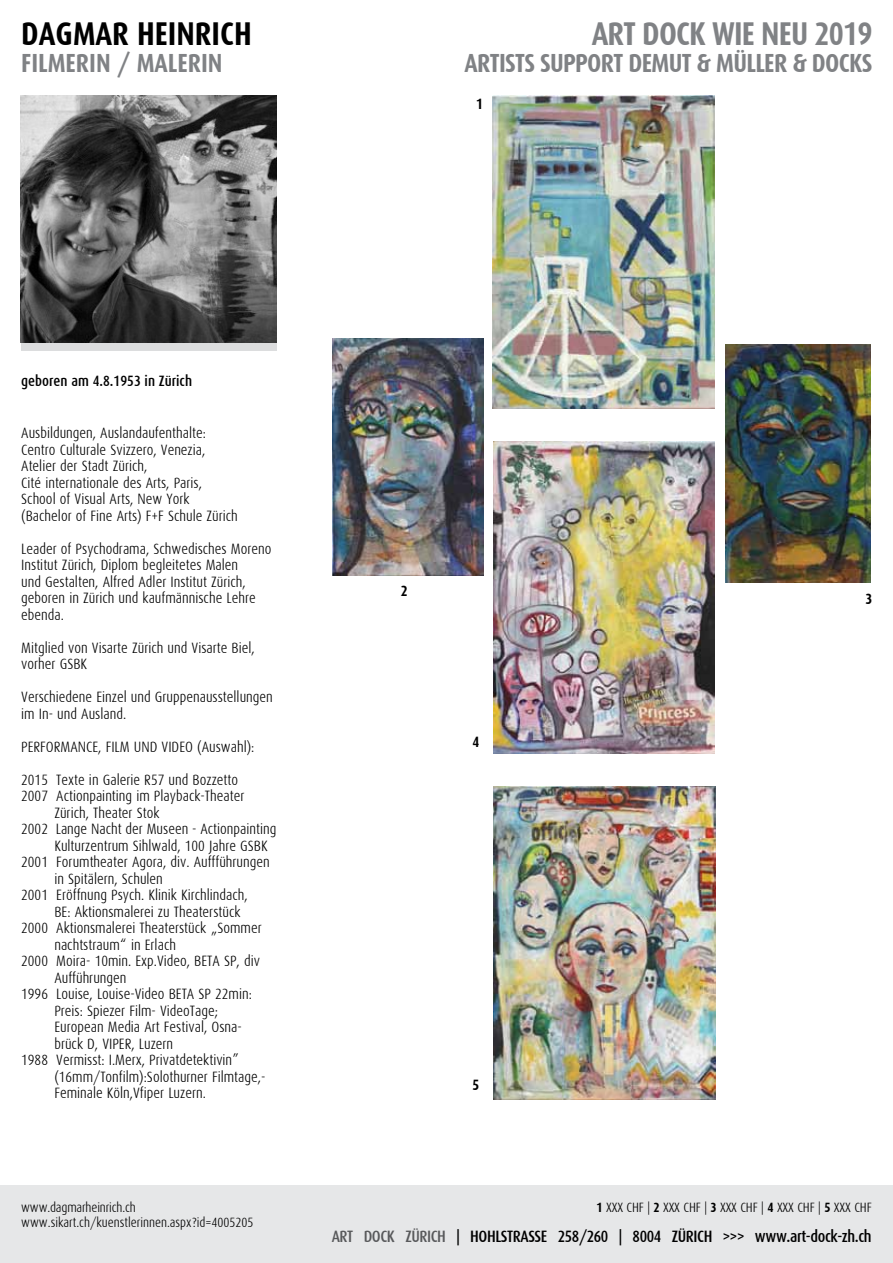
<style>
.page{position:relative;width:893px;height:1263px;background:#fff}
.page>*{position:absolute;margin:0;border:0;box-sizing:border-box;transform-origin:0 0}
.t1{font:700 33px "Dax Condensed";letter-spacing:-.025em;color:#808285}
.t2{font:700 33px "Dax Condensed";color:#000}
.t3{font:700 26.25px "Dax Condensed";letter-spacing:-.025em;color:#808285}
.t4{font:700 26.25px "Dax Condensed";color:#808285}
.t5{font:500 16.5px "Dax Condensed";letter-spacing:-.025em;color:#000}
.t6{font:300 15px/16.5px "Dax Condensed";color:#000}
.t7{font:500 15px "Dax Condensed";color:#000}
.t8{font:700 15px "Dax Condensed";color:#000}
.t9{font:300 13.5px/15px "Dax Condensed";letter-spacing:-.01em;color:#000}
.s1{font-weight:700}
.s2{color:#58595b}
</style>
<div class="page">
<div style="left:0;top:1186px;width:892px;height:77px;background:#e6e7e8"></div>
<div style="left:21px;top:96px;width:255px;height:255px;background:#dcddde"></div>
<img style="left:492px;top:96px;width:222px;height:312px">
<img style="left:725px;top:344px;width:145px;height:238px">
<img style="left:493px;top:441px;width:221px;height:312px">
<img style="left:493px;top:787px;width:223px;height:312px">
<img style="left:332px;top:338px;width:151px;height:238px">
<img style="left:21px;top:96px;width:255px;height:247px">
<h1 class="t2" style="left:21px;top:16px;width:232px">DAGMAR HEINRICH</h1>
<h2 class="t4" style="left:21px;top:49px;width:203px">FILMERIN / MALERIN</h2>
<h1 class="t1" style="left:592px;top:16px;width:282px">ART DOCK WIE NEU 2019</h1>
<h2 class="t3" style="left:464px;top:49px;width:409px">ARTISTS SUPPORT DEMUT &amp; MÜLLER &amp; DOCKS</h2>
<p class="t8" style="left:476px;top:96px;width:8px">1</p>
<p class="t7" style="left:21px;top:373px;width:172px">geboren am 4.8.1953 in Zürich</p>
<p class="t6" style="left:21px;top:425px;width:218px">Ausbildungen, Auslandaufenthalte:<br>Centro Culturale Svizzero, Venezia, Atelier der Stadt Zürich,<br>Cité internationale des Arts, Paris, School of Visual Arts, New York (Bachelor of Fine Arts) F+F Schule Zürich</p>
<p class="t6" style="left:21px;top:541px;width:252px">Leader of Psychodrama, Schwedisches Moreno Institut Zürich, Diplom begleitetes Malen<br>und Gestalten, Alfred Adler Institut Zürich, geboren in Zürich und kaufmännische Lehre ebenda.</p>
<p class="t6" style="left:21px;top:640px;width:235px">Mitglied von Visarte Zürich und Visarte Biel, vorher GSBK</p>
<p class="t6" style="left:21px;top:689px;width:253px">Verschiedene Einzel und Gruppenausstellungen im In- und Ausland.</p>
<p class="t6" style="left:21px;top:739px;width:235px">PERFORMANCE, FILM UND VIDEO (Auswahl):</p>
<p class="t6" style="left:21px;top:772px;width:218px">2015 Texte in Galerie R57 und Bozzetto</p>
<p class="t6" style="left:21px;top:788px;width:225px">2007 Actionpainting im Playback-Theater</p>
<p class="t6" style="left:54px;top:805px;width:107px">Zürich, Theater Stok</p>
<p class="t6" style="left:21px;top:821px;width:257px">2002 Lange Nacht der Museen - Actionpainting</p>
<p class="t6" style="left:54px;top:838px;width:215px">Kulturzentrum Sihlwald, 100 Jahre GSBK</p>
<p class="t6" style="left:21px;top:854px;width:250px">2001 Forumtheater Agora, div. Auffführungen</p>
<p class="t6" style="left:54px;top:871px;width:110px">in Spitälern, Schulen</p>
<p class="t6" style="left:21px;top:887px;width:228px">2001 Eröffnung Psych. Klinik Kirchlindach,</p>
<p class="t6" style="left:54px;top:904px;width:188px">BE: Aktionsmalerei zu Theaterstück</p>
<p class="t6" style="left:21px;top:920px;width:242px">2000 Aktionsmalerei Theaterstück „Sommer</p>
<p class="t6" style="left:54px;top:937px;width:123px">nachtstraum“ in Erlach</p>
<p class="t6" style="left:21px;top:953px;width:240px">2000 Moira- 10min. Exp.Video, BETA SP, div</p>
<p class="t6" style="left:54px;top:970px;width:74px">Aufführungen</p>
<p class="t6" style="left:21px;top:986px;width:232px">1996 Louise, Louise-Video BETA SP 22min:</p>
<p class="t6" style="left:54px;top:1003px;width:165px">Preis: Spiezer Film- VideoTage;</p>
<p class="t6" style="left:54px;top:1019px;width:189px">European Media Art Festival, Osna-</p>
<p class="t6" style="left:54px;top:1036px;width:120px">brück D, VIPER, Luzern</p>
<p class="t6" style="left:21px;top:1052px;width:220px">1988 Vermisst: I.Merx, Privatdetektivin”</p>
<p class="t6" style="left:54px;top:1069px;width:213px">(16mm/Tonfilm):Solothurner Filmtage,-</p>
<p class="t6" style="left:54px;top:1085px;width:153px">Feminale Köln,Vfiper Luzern.</p>
<p class="t9" style="left:21px;top:1200px;width:234px">www.dagmarheinrich.ch www.sikart.ch/kuenstlerinnen.aspx?id=4005205</p>
<p class="t8" style="left:401px;top:582px;width:8px">2</p>
<p class="t8" style="left:472px;top:733px;width:8px">4</p>
<p class="t8" style="left:866px;top:590px;width:8px">3</p>
<p class="t8" style="left:472px;top:1076px;width:8px">5</p>
<p class="t9" style="left:597px;top:1200px;width:277px"><span class="s1">1</span> XXX CHF | <span class="s1">2</span> XXX CHF | <span class="s1">3</span> XXX CHF | <span class="s1">4</span> XXX CHF | <span class="s1">5</span> XXX CHF</p>
<p class="t5" style="left:332px;top:1227px;width:542px"><span class="s2">ART DOCK ZÜRICH</span> | HOHLSTRASSE 258/260 | 8004 ZÜRICH &gt;&gt;&gt; www.art-dock-zh.ch</p>
</div>
